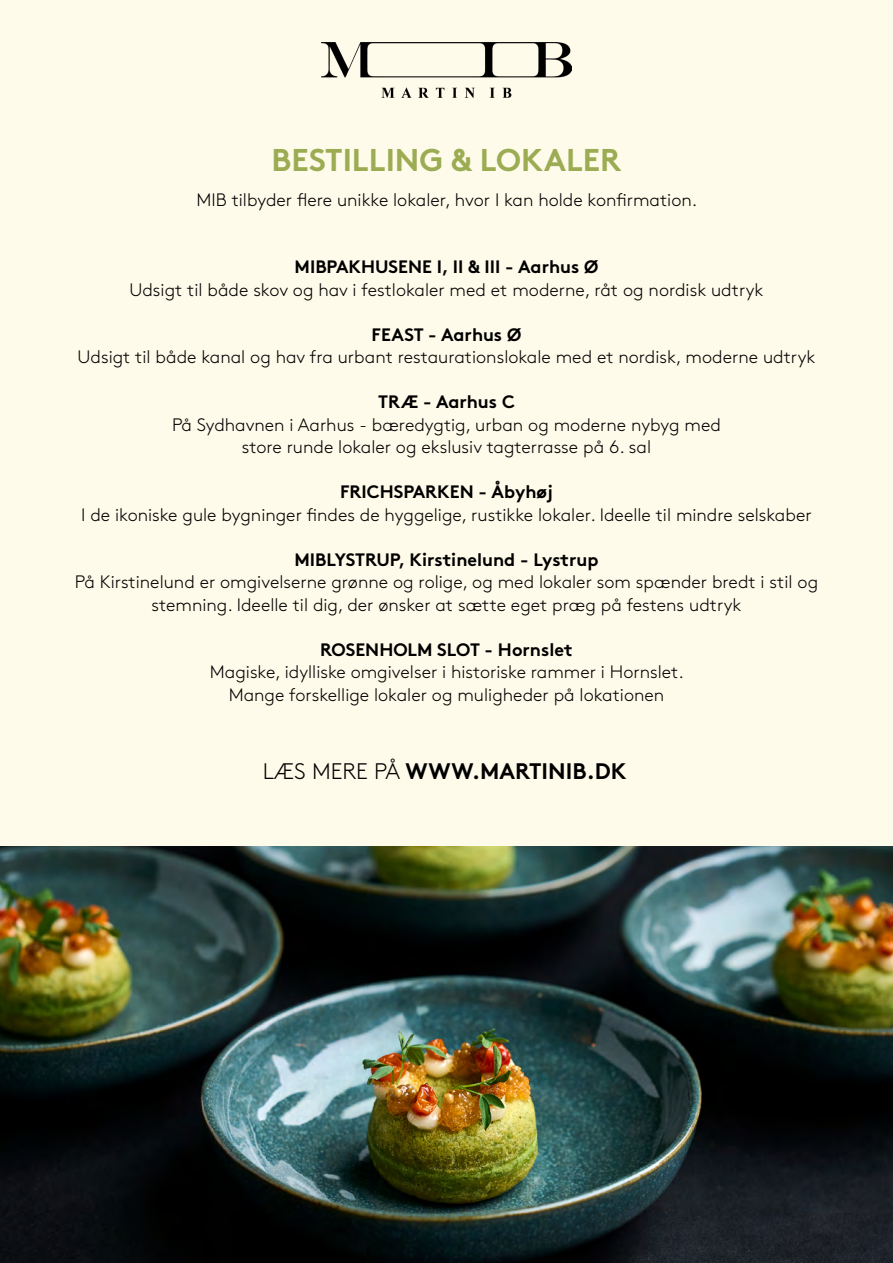
<style>
.page{position:relative;width:893px;height:1263px;background:#fffbea}
.page>*{position:absolute;margin:0;border:0;box-sizing:border-box;transform-origin:0 0}
.t1{font:700 31.5px "Brown";color:#9bac53}
.t2{font:700 22.5px "Brown";color:#000}
.t3{font:300 18px/22.5px "Brown";color:#000;text-align:center}
.t4{font:700 18px "Brown";color:#000}
.s1{font-weight:300}
</style>
<div class="page">
<img style="left:0;top:846px;width:893px;height:417px">
<img style="left:321px;top:43px;width:251px;height:54px">
<h1 class="t1" style="left:272px;top:135px;width:351px">BESTILLING &amp; LOKALER</h1>
<p class="t3" style="left:197px;top:187px;width:502px">MIB tilbyder flere unikke lokaler, hvor I kan holde konfirmation.</p>
<p class="t4" style="left:295px;top:252px;width:305px">MIBPAKHUSENE I, II &amp; III - Aarhus Ø</p>
<p class="t3" style="left:130px;top:277px;width:635px">Udsigt til både skov og hav i festlokaler med et moderne, råt og nordisk udtryk</p>
<p class="t4" style="left:372px;top:320px;width:151px">FEAST - Aarhus Ø</p>
<p class="t3" style="left:78px;top:344px;width:739px">Udsigt til både kanal og hav fra urbant restaurationslokale med et nordisk, moderne udtryk</p>
<p class="t4" style="left:378px;top:387px;width:138px">TRÆ - Aarhus C</p>
<p class="t3" style="left:172px;top:412px;width:550px">På Sydhavnen i Aarhus - bæredygtig, urban og moderne nybyg med store runde lokaler og ekslusiv tagterrasse på 6. sal</p>
<p class="t4" style="left:340px;top:477px;width:214px">FRICHSPARKEN - Åbyhøj</p>
<p class="t3" style="left:81px;top:502px;width:732px">I de ikoniske gule bygninger findes de hyggelige, rustikke lokaler. Ideelle til mindre selskaber</p>
<p class="t4" style="left:294px;top:545px;width:306px">MIBLYSTRUP, Kirstinelund - Lystrup</p>
<p class="t3" style="left:75px;top:569px;width:745px">På Kirstinelund er omgivelserne grønne og rolige, og med lokaler som spænder bredt i stil og stemning. Ideelle til dig, der ønsker at sætte eget præg på festens udtryk</p>
<p class="t4" style="left:320px;top:635px;width:254px">ROSENHOLM SLOT - Hornslet</p>
<p class="t3" style="left:210px;top:659px;width:475px">Magiske, idylliske omgivelser i historiske rammer i Hornslet.<br>Mange forskellige lokaler og muligheder på lokationen</p>
<p class="t2" style="left:263px;top:753px;width:365px"><span class="s1">LÆS MERE PÅ</span> WWW.MARTINIB.DK</p>
</div>
